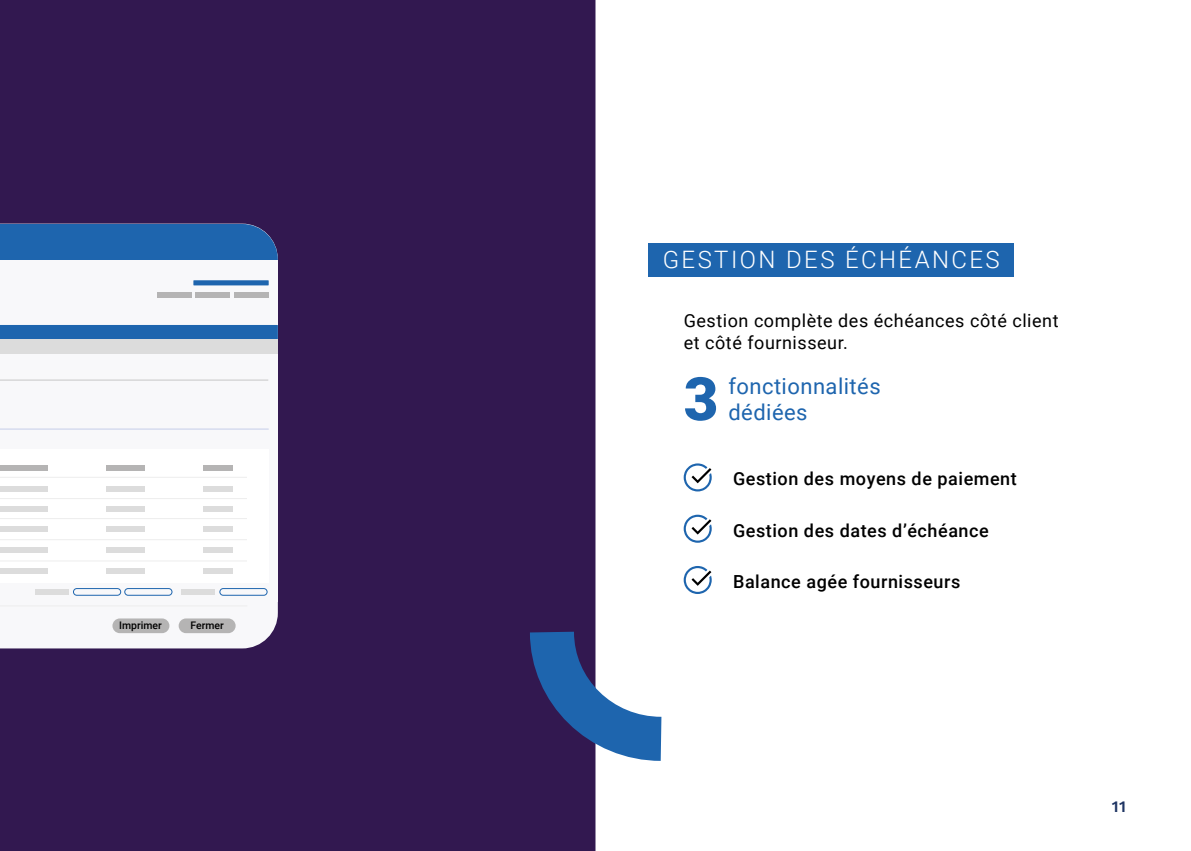
<style>
.page{position:relative;width:1191px;height:851px;background:#fff}
.page>*{position:absolute;margin:0;border:0;box-sizing:border-box;transform-origin:0 0}
.t1{font:900 60px "Roboto";color:#1e65ae}
.t2{font:300 24px "Roboto";letter-spacing:.1em;color:#fff}
.t3{font:22px/26.4px "Roboto";letter-spacing:.02em;color:#1e65ae}
.t4{font:500 18px "Roboto";letter-spacing:.03em;color:#000}
.t5{font:18px/21.6px "Roboto";letter-spacing:.03em;color:#000}
.t6{font:600 16px "Work Sans";color:#1f3563}
.t7{font:500 10.4px "Roboto";color:#000}
</style>
<div class="page">
<div style="left:0;top:0;width:595px;height:850px;background:#321850"></div>
<svg style="left:683px;top:463px;width:28px;height:28px"></svg>
<svg style="left:683px;top:514px;width:28px;height:28px"></svg>
<div style="left:648px;top:243px;width:366px;height:33px;background:#1e65ae"></div>
<div style="left:0;top:204px;width:297px;height:462px;background:#321850"></div>
<div style="left:0;top:223px;width:278px;height:425px;background:#f8f8fa"></div>
<div style="left:0;top:224px;width:278px;height:36px;background:#1e65ae"></div>
<div style="left:0;top:260px;width:278px;height:342px;background:#f8f8fa"></div>
<div style="left:179px;top:618px;width:57px;height:15px;background:#b5b4b4;border-radius:7px"></div>
<div style="left:112px;top:618px;width:57px;height:15px;background:#b5b4b4;border-radius:7px"></div>
<div style="left:0;top:325px;width:278px;height:14px;background:#1e65ae"></div>
<div style="left:0;top:339px;width:278px;height:15px;background:#dcdcdc"></div>
<div style="left:157px;top:292px;width:35px;height:5px;background:#b5b4b4"></div>
<div style="left:196px;top:292px;width:34px;height:5px;background:#b5b4b4"></div>
<div style="left:234px;top:292px;width:34px;height:5px;background:#b5b4b4"></div>
<div style="left:0;top:449px;width:268px;height:133px;background:#fff"></div>
<hr style="left:0;top:379px;width:268px;height:1px;background:#c6c6c6">
<hr style="left:0;top:428px;width:269px;height:1px;background:#c5cde9">
<div style="left:193px;top:280px;width:76px;height:5px;background:#1e65ae"></div>
<div style="left:35px;top:589px;width:33px;height:5px;background:#dcdcdc"></div>
<div style="left:181px;top:589px;width:34px;height:5px;background:#dcdcdc"></div>
<div style="left:0;top:486px;width:48px;height:5px;background:#dcdcdc"></div>
<div style="left:0;top:506px;width:48px;height:5px;background:#dcdcdc"></div>
<div style="left:0;top:526px;width:48px;height:5px;background:#dcdcdc"></div>
<div style="left:0;top:547px;width:48px;height:5px;background:#dcdcdc"></div>
<div style="left:0;top:568px;width:48px;height:5px;background:#dcdcdc"></div>
<div style="left:0;top:465px;width:48px;height:5px;background:#b5b4b4"></div>
<div style="left:106px;top:486px;width:39px;height:5px;background:#dcdcdc"></div>
<div style="left:106px;top:506px;width:39px;height:5px;background:#dcdcdc"></div>
<div style="left:106px;top:526px;width:39px;height:5px;background:#dcdcdc"></div>
<div style="left:106px;top:547px;width:39px;height:5px;background:#dcdcdc"></div>
<div style="left:106px;top:568px;width:39px;height:5px;background:#dcdcdc"></div>
<div style="left:106px;top:465px;width:39px;height:5px;background:#b5b4b4"></div>
<div style="left:203px;top:486px;width:30px;height:5px;background:#dcdcdc"></div>
<div style="left:203px;top:506px;width:30px;height:5px;background:#dcdcdc"></div>
<div style="left:203px;top:526px;width:30px;height:5px;background:#dcdcdc"></div>
<div style="left:203px;top:547px;width:30px;height:5px;background:#dcdcdc"></div>
<div style="left:203px;top:568px;width:30px;height:5px;background:#dcdcdc"></div>
<div style="left:203px;top:465px;width:30px;height:5px;background:#b5b4b4"></div>
<hr style="left:0;top:477px;width:247px;height:1px;background:#ededed">
<hr style="left:0;top:498px;width:247px;height:1px;background:#ededed">
<hr style="left:0;top:518px;width:247px;height:1px;background:#ededed">
<hr style="left:0;top:539px;width:247px;height:1px;background:#ededed">
<hr style="left:0;top:560px;width:247px;height:1px;background:#ededed">
<hr style="left:0;top:605px;width:247px;height:1px;background:#ededed">
<div style="left:73px;top:588px;width:48px;height:7px;border:1px solid #1e65ae;border-radius:3px"></div>
<div style="left:220px;top:588px;width:47px;height:7px;border:1px solid #1e65ae;border-radius:3px"></div>
<div style="left:124px;top:588px;width:48px;height:7px;border:1px solid #1e65ae;border-radius:3px"></div>
<svg style="left:508px;top:566px;width:203px;height:216px"></svg>
<p class="t7" style="left:119px;top:618px;width:44px">Imprimer</p>
<p class="t7" style="left:190px;top:618px;width:35px">Fermer</p>
<h2 class="t2" style="left:663px;top:243px;width:338px">GESTION DES ÉCHÉANCES</h2>
<p class="t5" style="left:683px;top:309px;width:376px">Gestion complète des échéances côté client et côté fournisseur.</p>
<h1 class="t1" style="left:683px;top:357px;width:36px">3</h1>
<p class="t3" style="left:728px;top:372px;width:154px">fonctionnalités dédiées</p>
<p class="t4" style="left:733px;top:466px;width:285px">Gestion des moyens de paiement</p>
<p class="t4" style="left:733px;top:517px;width:257px">Gestion des dates d’échéance</p>
<p class="t4" style="left:733px;top:568px;width:229px">Balance agée fournisseurs</p>
<p class="t6" style="left:1112px;top:797px;width:16px">11</p>
</div>
